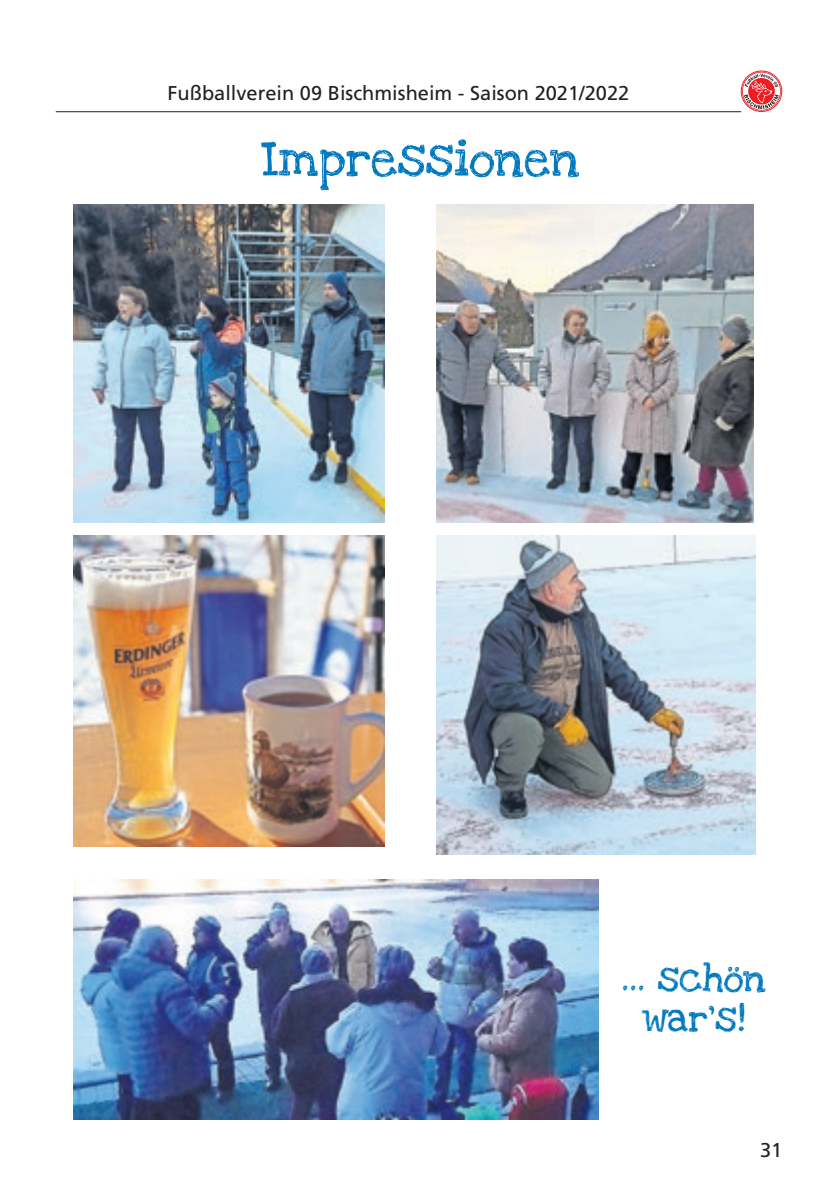
<style>
.page{position:relative;width:840px;height:1191px;background:#fff}
.page>*{position:absolute;margin:0;border:0;box-sizing:border-box;transform-origin:0 0}
.t1{font:52px "Love Ya Like A Sister";color:#0079be}
.t2{font:40px "Love Ya Like A Sister";color:#0079be}
.t3{font:20px "Frutiger LT";color:#231f20}
</style>
<div class="page">
<hr style="left:56px;top:111px;width:684px;height:1px;background:#231f20">
<div style="left:740px;top:71px;width:41px;height:41px;border:1px solid #ee1d23;border-radius:50%"></div>
<svg style="left:741px;top:72px;width:39px;height:39px"></svg>
<img style="left:74px;top:204px;width:310px;height:318px">
<img style="left:436px;top:204px;width:317px;height:318px">
<img style="left:74px;top:535px;width:310px;height:311px">
<img style="left:436px;top:535px;width:319px;height:319px">
<img style="left:74px;top:879px;width:524px;height:240px">
<p class="t3" style="left:167px;top:81px;width:463px">Fußballverein 09 Bischmisheim - Saison 2021/2022</p>
<p class="t1" style="left:262px;top:128px;width:319px">Impressionen</p>
<p class="t2" style="left:621px;top:954px;width:146px">... schön</p>
<p class="t2" style="left:641px;top:994px;width:105px">war‘s!</p>
<p class="t3" style="left:759px;top:1137px;width:24px">31</p>
</div>
